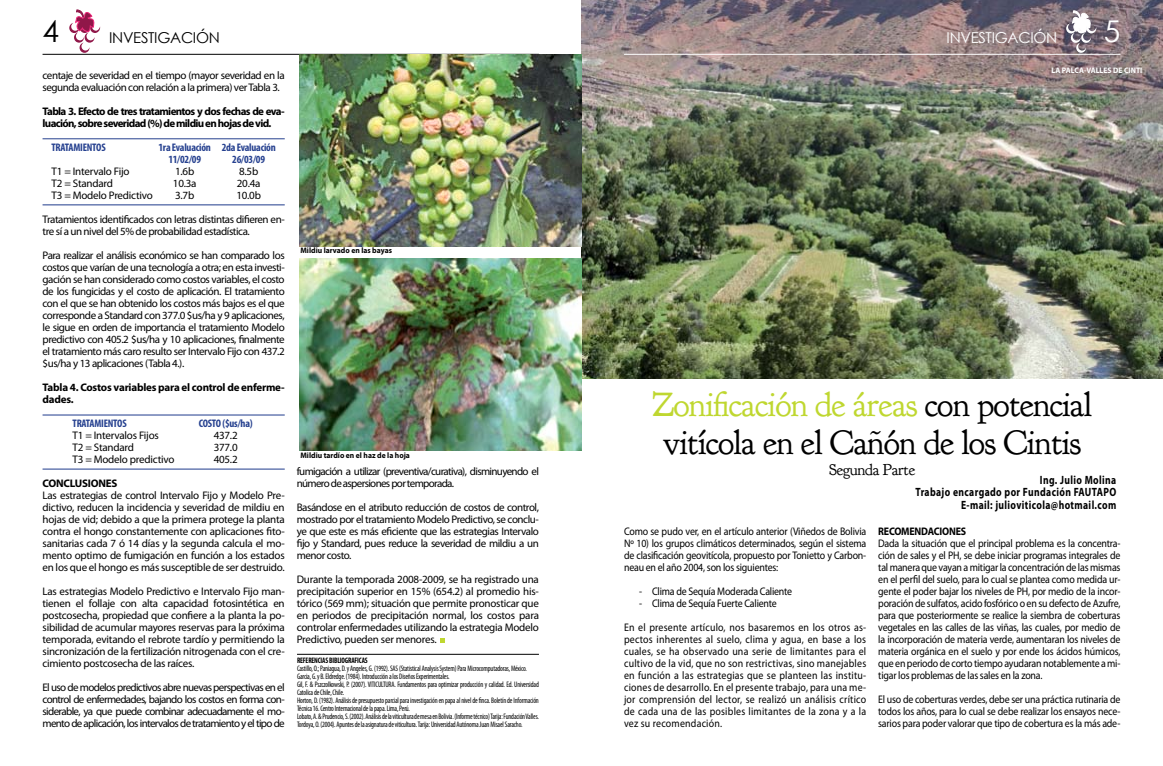
<style>
.page{position:relative;width:1163px;height:766px;background:#fff}
.page>*{position:absolute;margin:0;border:0;box-sizing:border-box;transform-origin:0 0}
.t1{font:34.5px/37.4px "Goudy Bookletter 1911";letter-spacing:-.02em;color:#000;text-align:center}
.t2{font:30px "Century Gothic";color:#000}
.t3{font:30px "Century Gothic";color:#fff}
.t4{font:16px "Goudy Bookletter 1911";letter-spacing:-.02em;color:#000}
.t5{font:15px "Century Gothic";letter-spacing:-.02em;color:#000}
.t6{font:15px "Century Gothic";letter-spacing:-.02em;color:#fff}
.t7{font:700 12px/12.4px "Myriad Pro";letter-spacing:.04em;color:#000;text-align:right;scale:.8 1}
.t8{font:11px/12px "Myriad Pro";letter-spacing:-.025em;color:#000;text-align:justify}
.t9{font:11px/12px "Myriad Pro";letter-spacing:-.025em;color:#000;text-align:justify;scale:.9 1}
.t10{font:700 11px/12px "Myriad Pro";letter-spacing:-.06em;color:#000}
.t11{font:11px/12px "Myriad Pro";letter-spacing:-.06em;color:#000}
.t12{font:700 condensed 11px/12px "Myriad Pro";letter-spacing:-.02em;color:#25408f}
.t13{font:11px/24px "Myriad Pro";letter-spacing:.02em;color:#000;scale:.9 1}
.t14{font:700 11px/12px "Myriad Pro";letter-spacing:-.02em;color:#000}
.t15{font:700 11px "Myriad Pro";letter-spacing:-.02em;color:#000;scale:.9 1}
.t16{font:condensed 8px/8px "Myriad Pro";letter-spacing:-.02em;color:#000;scale:.9 1}
.t17{font:700 8px "Myriad Pro";color:#000;scale:.95 1}
.t18{font:700 condensed 8px "Myriad Pro";letter-spacing:-.02em;color:#000;scale:.9 1}
.t19{font:700 8px "Myriad Pro";color:#fff;scale:.95 1}
.s1{color:#bfd730}
</style>
<div class="page">
<img style="left:581px;top:0;width:581px;height:379px">
<hr style="left:43px;top:54px;width:496px;height:1px;background:#000">
<hr style="left:624px;top:54px;width:496px;height:1px;background:#fff">
<svg style="left:69px;top:10px;width:31px;height:43px"></svg>
<svg style="left:1065px;top:11px;width:31px;height:42px"></svg>
<hr style="left:43px;top:138px;width:242px;height:1px;background:#25408f">
<hr style="left:43px;top:204px;width:242px;height:1px;background:#25408f">
<hr style="left:43px;top:414px;width:242px;height:1px;background:#25408f">
<hr style="left:43px;top:468px;width:242px;height:1px;background:#25408f">
<svg style="left:440px;top:638px;width:5px;height:5px"></svg>
<img style="left:299px;top:54px;width:282px;height:193px">
<img style="left:299px;top:259px;width:282px;height:192px">
<hr style="left:297px;top:654px;width:242px;height:1px;background:#000">
<h2 class="t2" style="left:43px;top:12px;width:18px">4</h2>
<h3 class="t5" style="left:109px;top:28px;width:112px">INVESTIGACIÓN</h3>
<h3 class="t6" style="left:946px;top:28px;width:112px">INVESTIGACIÓN</h3>
<h2 class="t3" style="left:1103px;top:12px;width:18px">5</h2>
<p class="t8" style="left:43px;top:69px;width:244px">centaje de severidad en el tiempo (mayor severidad en la segunda evaluación con relación a la primera) ver Tabla 3.</p>
<p class="t10" style="left:43px;top:105px;width:243px">Tabla 3. Efecto de tres tratamientos y dos fechas de eva&shy;luación, sobre severidad (%) de mildiu en hojas de vid.</p>
<p class="t12" style="left:52px;top:141px;width:56px">TRATAMIENTOS</p>
<p class="t12" style="left:168px;top:141px;width:109px;text-indent:-10px">1ra Evaluación 2da Evaluación<br>11/02/09</p>
<p class="t19" style="left:1051px;top:65px;width:97px">LA PALCA-VALLES DE CINTI</p>
<p class="t12" style="left:232px;top:153px;width:34px">26/03/09</p>
<p class="t8" style="left:52px;top:165px;width:80px">T1 = Intervalo Fijo</p>
<p class="t8" style="left:175px;top:165px;width:21px">1.6b</p>
<p class="t8" style="left:239px;top:165px;width:21px">8.5b</p>
<p class="t8" style="left:52px;top:177px;width:63px">T2 = Standard</p>
<p class="t8" style="left:173px;top:177px;width:25px">10.3a</p>
<p class="t8" style="left:237px;top:177px;width:25px">20.4a</p>
<p class="t8" style="left:52px;top:189px;width:103px">T3 = Modelo Predictivo</p>
<p class="t8" style="left:175px;top:189px;width:21px">3.7b</p>
<p class="t8" style="left:43px;top:183px;width:244px;line-height:24px;text-indent:194px">10.0b<br>Tratamientos identificados con letras distintas difieren en-</p>
<p class="t8" style="left:43px;top:219px;width:244px;line-height:24px">tre sí a un nivel del 5% de probabilidad estadística.<br>Para realizar el análisis económico se han comparado los</p>
<p class="t8" style="left:43px;top:261px;width:244px">costos que varían de una tecnología a otra; en esta investi&shy;gación se han considerado como costos variables, el costo de los fungicidas y el costo de aplicación. El tratamiento con el que se han obtenido los costos más bajos es el que corresponde a Standard con 377.0 $us/ha y 9 aplicaciones, le sigue en orden de importancia el tratamiento Modelo predictivo con 405.2 $us/ha y 10 aplicaciones, finalmente el tratamiento más caro resulto ser Intervalo Fijo con 437.2 $us/ha y 13 aplicaciones (Tabla 4.).</p>
<p class="t14" style="left:43px;top:381px;width:244px">Tabla 4. Costos variables para el control de enferme&shy;dades.</p>
<p class="t12" style="left:73px;top:417px;width:56px">TRATAMIENTOS</p>
<p class="t12" style="left:199px;top:417px;width:55px">COSTO ($us/ha)</p>
<p class="t8" style="left:73px;top:429px;width:88px">T1 = Intervalos Fijos</p>
<p class="t8" style="left:214px;top:429px;width:25px">437.2</p>
<p class="t8" style="left:73px;top:441px;width:63px">T2 = Standard</p>
<p class="t8" style="left:214px;top:441px;width:25px">377.0</p>
<p class="t8" style="left:73px;top:453px;width:103px">T3 = Modelo predictivo</p>
<p class="t8" style="left:214px;top:453px;width:25px">405.2</p>
<p class="t14" style="left:43px;top:477px;width:76px">CONCLUSIONES</p>
<p class="t8" style="left:43px;top:489px;width:244px">Las estrategias de control Intervalo Fijo y Modelo Pre&shy;dictivo, reducen la incidencia y severidad de mildiu en hojas de vid; debido a que la primera protege la planta contra el hongo constantemente con aplicaciones fito&shy;sanitarias cada 7 ó 14 días y la segunda calcula el mo&shy;mento optimo de fumigación en función a los estados en los que el hongo es más susceptible de ser destruido.</p>
<p class="t8" style="left:43px;top:585px;width:244px">Las estrategias Modelo Predictivo e Intervalo Fijo man&shy;tienen el follaje con alta capacidad fotosintética en postcosecha, propiedad que confiere a la planta la po&shy;sibilidad de acumular mayores reservas para la próxima temporada, evitando el rebrote tardío y permitiendo la sincronización de la fertilización nitrogenada con el cre&shy;cimiento postcosecha de las raíces.</p>
<p class="t8" style="left:43px;top:681px;width:244px">El uso de modelos predictivos abre nuevas perspectivas en el control de enfermedades, bajando los costos en forma con&shy;siderable, ya que puede combinar adecuadamente el mo&shy;mento de aplicación, los intervalos de tratamiento y el tipo de</p>
<p class="t17" style="left:300px;top:246px;width:98px">Mildiu larvado en las bayas</p>
<p class="t17" style="left:300px;top:451px;width:117px">Mildiu tardío en el haz de la hoja</p>
<p class="t11" style="left:297px;top:465px;width:244px">fumigación a utilizar (preventiva/curativa), disminuyendo el número de aspersiones por temporada.</p>
<p class="t8" style="left:297px;top:501px;width:244px">Basándose en el atributo reducción de costos de control, mostrado por el tratamiento Modelo Predictivo, se conclu&shy;ye que este es más eficiente que las estrategias Intervalo fijo y Standard, pues reduce la severidad de mildiu a un menor costo.</p>
<p class="t8" style="left:297px;top:573px;width:244px">Durante la temporada 2008-2009, se ha registrado una precipitación superior en 15% (654.2) al promedio his&shy;tórico (569 mm); situación que permite pronosticar que en periodos de precipitación normal, los costos para controlar enfermedades utilizando la estrategia Modelo Predictivo, pueden ser menores.</p>
<p class="t18" style="left:297px;top:655px;width:80px">REFERENCIAS BIBLIOGRAFICAS</p>
<p class="t16" style="left:297px;top:664px;width:270px">Castillo, O.; Paniagua, D. y Angeles, G. (1992). SAS (Statistical Analysis System) Para Microcomputadoras, México.<br>Garcia, G. y B. Eldredge. (1984). Introducción a los Diseños Experimentales.<br>Gil, F. &amp; Pszczolkowski, P. (2007). VITICULTURA. Fundamentos para optimizar producción y calidad. Ed. Universidad Catolica de Chile, Chile.<br>Horton, D. (1982). Análisis de presupuesto parcial para investigación en papa al nivel de finca. Boletín de Información Técnica 16. Centro Internacional de la papa. Lima, Perú.<br>Lobato, A. &amp; Prudencio, S. (2002). Análisis de la viticultura de mesa en Bolivia. (Informe técnico) Tarija: Fundación Valles.<br>Tordoya, O. (2004). Apuntes de la asignatura de viticultura. Tarija: Universidad Autónoma Juan Misael Saracho.</p>
<h1 class="t1" style="left:652px;top:386px;width:441px"><span class="s1">Zonificación de áreas</span> con potencial vitícola en el Cañón de los Cintis</h1>
<h3 class="t4" style="left:829px;top:459px;width:87px">Segunda Parte</h3>
<p class="t7" style="left:915px;top:473px;width:252px">Ing. Julio Molina<br>Trabajo encargado por Fundación FAUTAPO<br>E-mail: julioviticola@hotmail.com</p>
<p class="t9" style="left:624px;top:525px;width:270px">Como se pudo ver, en el artículo anterior (Viñedos de Bolivia Nº 10) los grupos climáticos determinados, según el sistema de clasificación geovitícola, propuesto por Tonietto y Carbon&shy;neau en el año 2004, son los siguientes:</p>
<p class="t9" style="left:639px;top:585px;width:172px">- Clima de Sequía Moderada Caliente</p>
<p class="t13" style="left:624px;top:591px;width:270px;text-indent:15px">- Clima de Sequía Fuerte Caliente<br>En el presente artículo, nos basaremos en los otros as-</p>
<p class="t9" style="left:624px;top:633px;width:270px">pectos inherentes al suelo, clima y agua, en base a los cuales, se ha observado una serie de limitantes para el cultivo de la vid, que no son restrictivas, sino manejables en función a las estrategias que se planteen las institu&shy;ciones de desarrollo. En el presente trabajo, para una me&shy;jor comprensión del lector, se realizó un análisis crítico de cada una de las posibles limitantes de la zona y a la vez su recomendación.</p>
<p class="t15" style="left:878px;top:525px;width:99px">RECOMENDACIONES</p>
<p class="t9" style="left:878px;top:537px;width:270px">Dada la situación que el principal problema es la concentra&shy;ción de sales y el PH, se debe iniciar programas integrales de tal manera que vayan a mitigar la concentración de las mismas en el perfil del suelo, para lo cual se plantea como medida ur&shy;gente el poder bajar los niveles de PH, por medio de la incor&shy;poración de sulfatos, acido fosfórico o en su defecto de Azufre, para que posteriormente se realice la siembra de coberturas vegetales en las calles de las viñas, las cuales, por medio de la incorporación de materia verde, aumentaran los niveles de materia orgánica en el suelo y por ende los ácidos húmicos, que en periodo de corto tiempo ayudaran notablemente a mi&shy;tigar los problemas de las sales en la zona.</p>
<p class="t9" style="left:878px;top:693px;width:270px">El uso de coberturas verdes, debe ser una práctica rutinaria de todos los años, para lo cual se debe realizar los ensayos nece&shy;sarios para poder valorar que tipo de cobertura es la más ade-</p>
</div>
